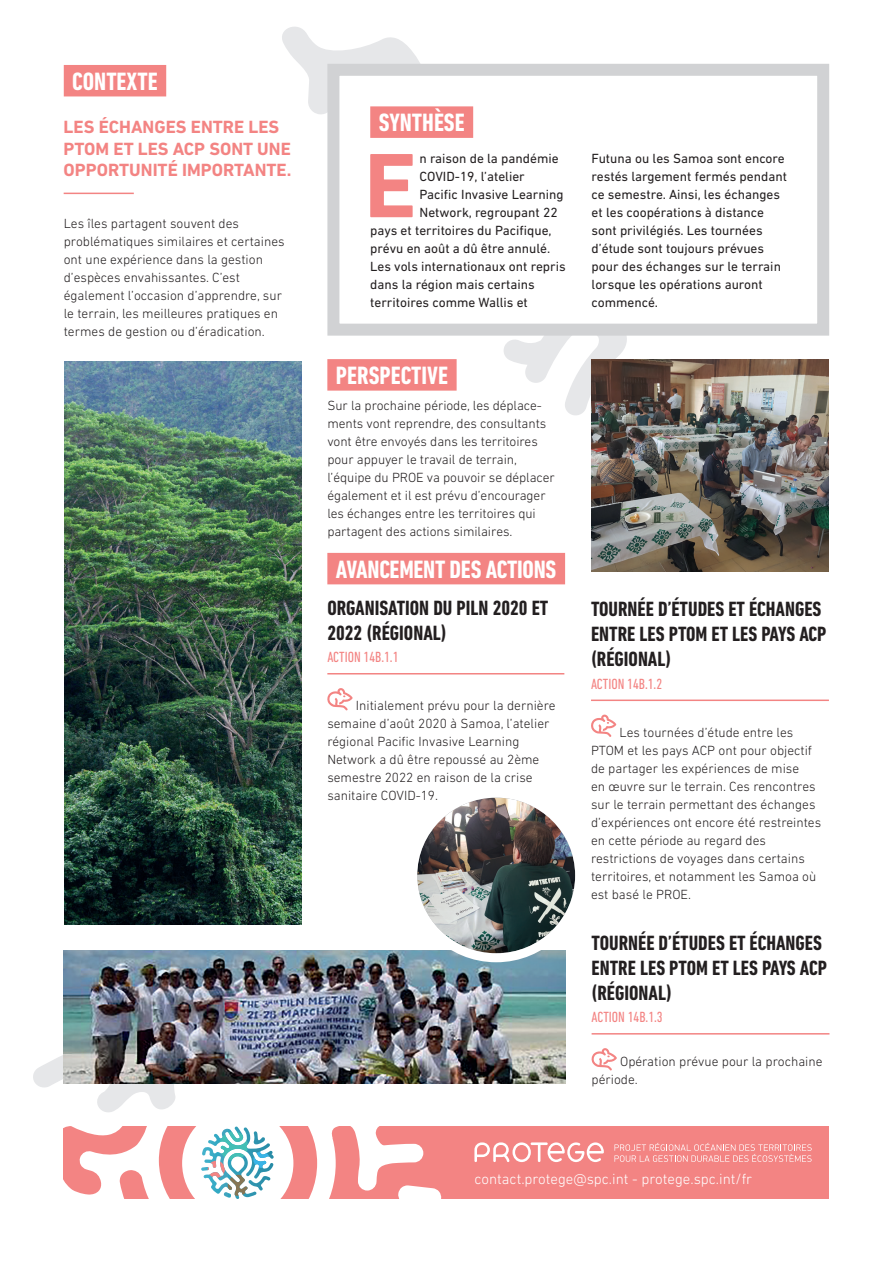
<style>
.page{position:relative;width:893px;height:1263px;background:#fff}
.page>*{position:absolute;margin:0;border:0;box-sizing:border-box;transform-origin:0 0}
.t1{font:700 92.85px "DIN Next LT Pro";color:#f38483}
.t2{font:700 condensed 25.5px "DIN Next LT Pro";color:#fff}
.t3{font:700 condensed 21px/25.2px "DIN Next LT Pro";color:#231f20}
.t4{font:700 18px/21.6px "DIN Next LT Pro";color:#f38483}
.t5{font:300 15px "DIN Next LT Pro";color:#fff}
.t6{font:condensed 15px "DIN Next LT Pro";color:#f38483}
.t7{font:300 13.5px/18px "DIN Next LT Pro";color:#231f20}
.t8{font:13.5px/18px "DIN Next LT Pro";color:#231f20}
</style>
<div class="page">
<svg style="left:504px;top:336px;width:123px;height:79px"></svg>
<svg style="left:282px;top:27px;width:139px;height:87px"></svg>
<div style="left:327px;top:64px;width:502px;height:272px;background:#fff;border:12px solid #d1d2d4"></div>
<div style="left:327px;top:553px;width:238px;height:31px;background:#f38483"></div>
<hr style="left:327px;top:673px;width:237px;height:1px;background:#f38483">
<svg style="left:327px;top:688px;width:26px;height:22px"></svg>
<img style="left:591px;top:359px;width:238px;height:212px">
<div style="left:64px;top:65px;width:102px;height:31px;background:#f38483"></div>
<div style="left:370px;top:106px;width:103px;height:32px;background:#f38483"></div>
<div style="left:327px;top:359px;width:130px;height:32px;background:#f38483"></div>
<hr style="left:64px;top:193px;width:70px;height:1px;background:#f38483">
<div style="left:64px;top:1126px;width:765px;height:73px;background:#f38483"></div>
<svg style="left:33px;top:1023px;width:408px;height:176px"></svg>
<svg style="left:474px;top:1142px;width:130px;height:20px"></svg>
<svg style="left:614px;top:1143px;width:198px;height:19px"></svg>
<hr style="left:591px;top:699px;width:238px;height:2px;background:#f38483">
<svg style="left:591px;top:714px;width:25px;height:23px"></svg>
<hr style="left:592px;top:1033px;width:237px;height:1px;background:#f38483">
<svg style="left:591px;top:1048px;width:26px;height:22px"></svg>
<img style="left:64px;top:951px;width:501px;height:133px">
<img style="left:64px;top:361px;width:238px;height:563px">
<img style="left:417px;top:799px;width:157px;height:154px">
<div style="left:408px;top:789px;width:176px;height:173px;border:9px solid #fff;border-radius:50%"></div>
<p class="t2" style="left:72px;top:67px;width:87px">CONTEXTE</p>
<p class="t4" style="left:64px;top:116px;width:229px">LES ÉCHANGES ENTRE LES<br>PTOM ET LES ACP SONT UNE<br>OPPORTUNITÉ IMPORTANTE.</p>
<p class="t7" style="left:64px;top:214px;width:222px">Les îles partagent souvent des problématiques similaires et certaines ont une expérience dans la gestion d’espèces envahissantes. C’est également l’occasion d’apprendre, sur le terrain, les meilleures pratiques en termes de gestion ou d’éradication.</p>
<p class="t2" style="left:379px;top:108px;width:87px">SYNTHÈSE</p>
<p class="t1" style="left:364px;top:131px;width:54px">E</p>
<p class="t8" style="left:419px;top:149px;width:141px">n raison de la pandémie</p>
<p class="t8" style="left:419px;top:167px;width:107px">COVID-19, l’atelier</p>
<p class="t8" style="left:419px;top:185px;width:146px">Pacific Invasive Learning</p>
<p class="t8" style="left:419px;top:203px;width:140px">Network, regroupant 22</p>
<p class="t8" style="left:370px;top:221px;width:183px">pays et territoires du Pacifique,</p>
<p class="t8" style="left:370px;top:239px;width:182px">prévu en août a dû être annulé.</p>
<p class="t8" style="left:370px;top:257px;width:197px">Les vols internationaux ont repris</p>
<p class="t8" style="left:370px;top:275px;width:166px">dans la région mais certains</p>
<p class="t8" style="left:370px;top:293px;width:159px">territoires comme Wallis et</p>
<p class="t2" style="left:336px;top:361px;width:114px">PERSPECTIVE</p>
<p class="t7" style="left:327px;top:396px;width:229px">Sur la prochaine période, les déplace&shy;ments vont reprendre, des consultants vont être envoyés dans les territoires pour appuyer le travail de terrain, l’équipe du PROE va pouvoir se déplacer également et il est prévu d’encourager les échanges entre les territoires qui partagent des actions similaires.</p>
<p class="t2" style="left:336px;top:554px;width:222px">AVANCEMENT DES ACTIONS</p>
<p class="t3" style="left:327px;top:595px;width:223px">ORGANISATION DU PILN 2020 ET<br>2022 (RÉGIONAL)</p>
<p class="t6" style="left:327px;top:649px;width:73px">ACTION 14B.1.1</p>
<p class="t7" style="left:327px;top:697px;width:230px;text-indent:29px">Initialement prévu pour la dernière semaine d’août 2020 à Samoa, l’atelier régional Pacific Invasive Learning Network a dû être repoussé au 2ème semestre 2022 en raison de la crise sanitaire COVID-19.</p>
<p class="t8" style="left:592px;top:149px;width:197px">Futuna ou les Samoa sont encore restés largement fermés pendant ce semestre. Ainsi, les échanges et les coopérations à distance sont privilégiés. Les tournées d’étude sont toujours prévues pour des échanges sur le terrain lorsque les opérations auront commencé.</p>
<p class="t3" style="left:591px;top:596px;width:237px">TOURNÉE D’ÉTUDES ET ÉCHANGES<br>ENTRE LES PTOM ET LES PAYS ACP (RÉGIONAL)</p>
<p class="t6" style="left:591px;top:675px;width:73px">ACTION 14B.1.2</p>
<p class="t7" style="left:591px;top:723px;width:232px;text-indent:29px">Les tournées d’étude entre les PTOM et les pays ACP ont pour objectif de partager les expériences de mise<br>en œuvre sur le terrain. Ces rencontres sur le terrain permettant des échanges d’expériences ont encore été restreintes en cette période au regard des restrictions de voyages dans certains territoires, et notamment les Samoa où est basé le PROE.</p>
<p class="t3" style="left:592px;top:930px;width:237px">TOURNÉE D’ÉTUDES ET ÉCHANGES<br>ENTRE LES PTOM ET LES PAYS ACP (RÉGIONAL)</p>
<p class="t6" style="left:592px;top:1009px;width:73px">ACTION 14B.1.3</p>
<p class="t7" style="left:592px;top:1052px;width:232px;text-indent:29px">Opération prévue pour la prochaine période.</p>
<p class="t5" style="left:474px;top:1170px;width:279px">contact.protege@spc.int - protege.spc.int/fr</p>
</div>
